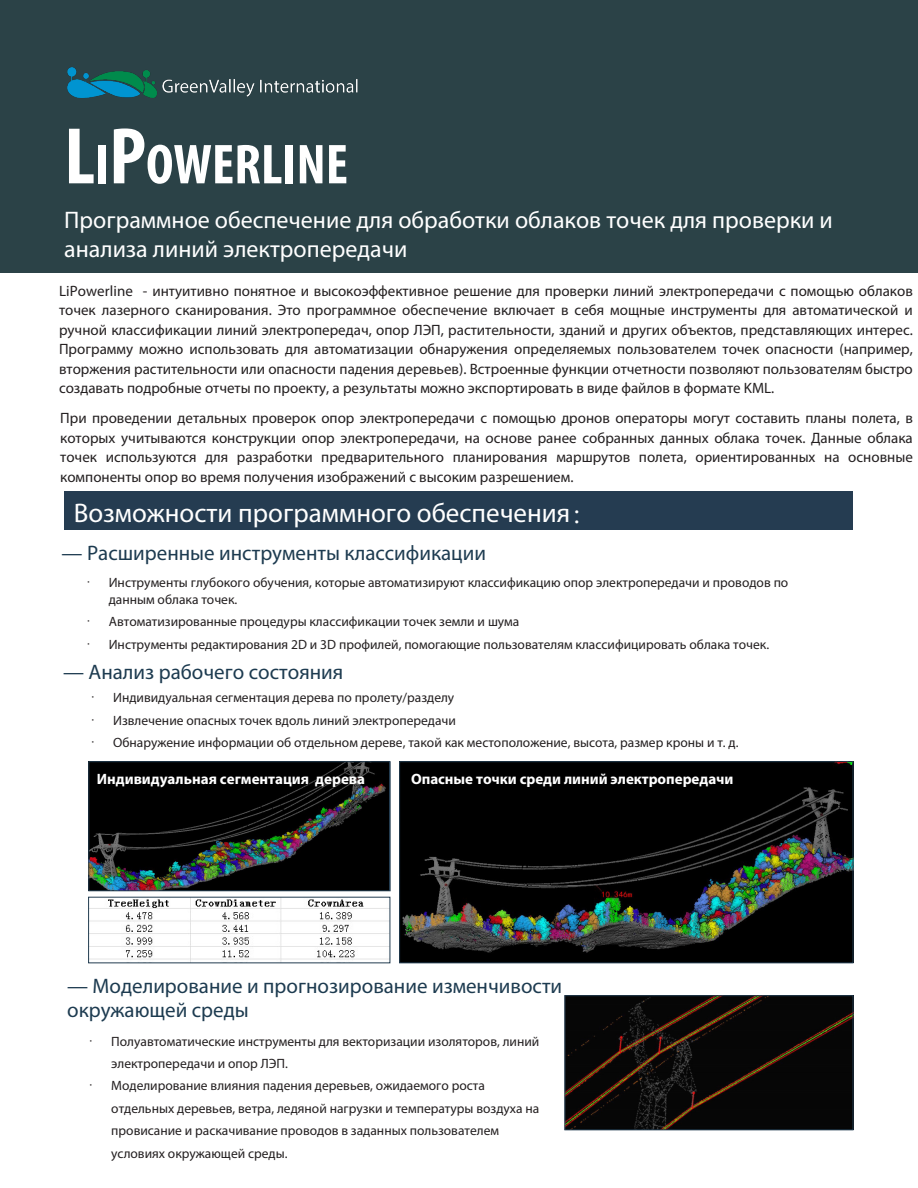
<style>
.page{position:relative;width:918px;height:1188px;background:#fff}
.page>*{position:absolute;margin:0;border:0;box-sizing:border-box;transform-origin:0 0}
.t1{font:700 condensed 56.7px "Myriad Pro";color:#fff}
.t2{font:27px "Myriad Pro";color:#fff}
.t3{font:24px/28.8px "Myriad Pro";color:#fff}
.t4{font:21px/24.3px "Myriad Pro";color:#1d3b50}
.t5{font:15px/19.5px "Myriad Pro";color:#231f20;text-align:justify}
.t6{font:700 15px "Myriad Pro";color:#fff}
.t7{font:13.5px/22.5px "Myriad Pro";color:#231f20}
.s1{font-size:81px}
.s2{font-family:"Adobe Song Std";font-weight:300}
</style>
<div class="page">
<div style="left:0;top:0;width:918px;height:272px;background:#2b4247"></div>
<img style="left:67px;top:67px;width:291px;height:31px">
<div style="left:65px;top:491px;width:788px;height:39px;background:#253c51"></div>
<img style="left:91px;top:763px;width:297px;height:126px">
<div style="left:89px;top:761px;width:301px;height:130px;border:1px solid #223c50"></div>
<img style="left:90px;top:899px;width:298px;height:62px">
<img style="left:401px;top:763px;width:450px;height:198px">
<div style="left:399px;top:761px;width:454px;height:202px;border:1px solid #223c50"></div>
<img style="left:567px;top:997px;width:284px;height:131px">
<div style="left:565px;top:995px;width:288px;height:135px;border:1px solid #223c50"></div>
<p class="t1" style="left:64px;top:129px;width:285px"><span class="s1">L</span>I<span class="s1">P</span>OWERLINE</p>
<p class="t3" style="left:64px;top:205px;width:770px">Программное обеспечение для обработки облаков точек для проверки и анализа линий электропередачи</p>
<p class="t5" style="left:59px;top:281px;width:855px">LiPowerline - интуитивно понятное и высокоэффективное решение для проверки линий электропередачи с помощью облаков точек лазерного сканирования. Это программное обеспечение включает в себя мощные инструменты для автоматической и ручной классификации линий электропередач, опор ЛЭП, растительности, зданий и других объектов, представляющих интерес.<br>Программу можно использовать для автоматизации обнаружения определяемых пользователем точек опасности (например, вторжения растительности или опасности падения деревьев). Встроенные функции отчетности позволяют пользователям быстро создавать подробные отчеты по проекту, а результаты можно экспортировать в виде файлов в формате KML.</p>
<p class="t5" style="left:60px;top:408px;width:854px">При проведении детальных проверок опор электропередачи с помощью дронов операторы могут составить планы полета, в которых учитываются конструкции опор электропередачи, на основе ранее собранных данных облака точек. Данные облака точек используются для разработки предварительного планирования маршрутов полета, ориентированных на основные компоненты опор во время получения изображений с высоким разрешением.</p>
<p class="t2" style="left:74px;top:496px;width:525px">Возможности программного обеспечения<span class="s2">：</span></p>
<p class="t4" style="left:62px;top:540px;width:426px">— Расширенные инструменты классификации</p>
<p class="t7" style="left:109px;top:574px;width:681px;line-height:16.8px;text-indent:-27px"><span class="s2">•</span> Инструменты глубокого обучения, которые автоматизируют классификацию опор электропередачи и проводов по данным облака точек.</p>
<p class="t7" style="left:82px;top:610px;width:439px"><span class="s2">•</span> Автоматизированные процедуры классификации точек земли и шума</p>
<p class="t7" style="left:82px;top:633px;width:689px"><span class="s2">•</span> Инструменты редактирования 2D и 3D профилей, помогающие пользователям классифицировать облака точек.</p>
<p class="t4" style="left:63px;top:659px;width:282px">— Анализ рабочего состояния</p>
<p class="t7" style="left:86px;top:686px;width:370px"><span class="s2">•</span> Индивидуальная сегментация дерева по пролету/разделу</p>
<p class="t7" style="left:86px;top:709px;width:371px"><span class="s2">•</span> Извлечение опасных точек вдоль линий электропередачи</p>
<p class="t7" style="left:86px;top:731px;width:654px"><span class="s2">•</span> Обнаружение информации об отдельном дереве, такой как местоположение, высота, размер кроны и т. д.</p>
<p class="t6" style="left:97px;top:769px;width:270px">Индивидуальная сегментация дерева</p>
<p class="t6" style="left:411px;top:769px;width:324px">Опасные точки среди линий электропередачи</p>
<p class="t4" style="left:67px;top:974px;width:497px">— Моделирование и прогнозирование изменчивости окружающей среды</p>
<p class="t7" style="left:111px;top:1030px;width:430px;line-height:21.9px;text-indent:-27px"><span class="s2">•</span> Полуавтоматические инструменты для векторизации изоляторов, линий электропередачи и опор ЛЭП.</p>
<p class="t7" style="left:111px;top:1074px;width:430px;text-indent:-27px"><span class="s2">•</span> Моделирование влияния падения деревьев, ожидаемого роста отдельных деревьев, ветра, ледяной нагрузки и температуры воздуха на провисание и раскачивание проводов в заданных пользователем условиях окружающей среды.</p>
</div>
